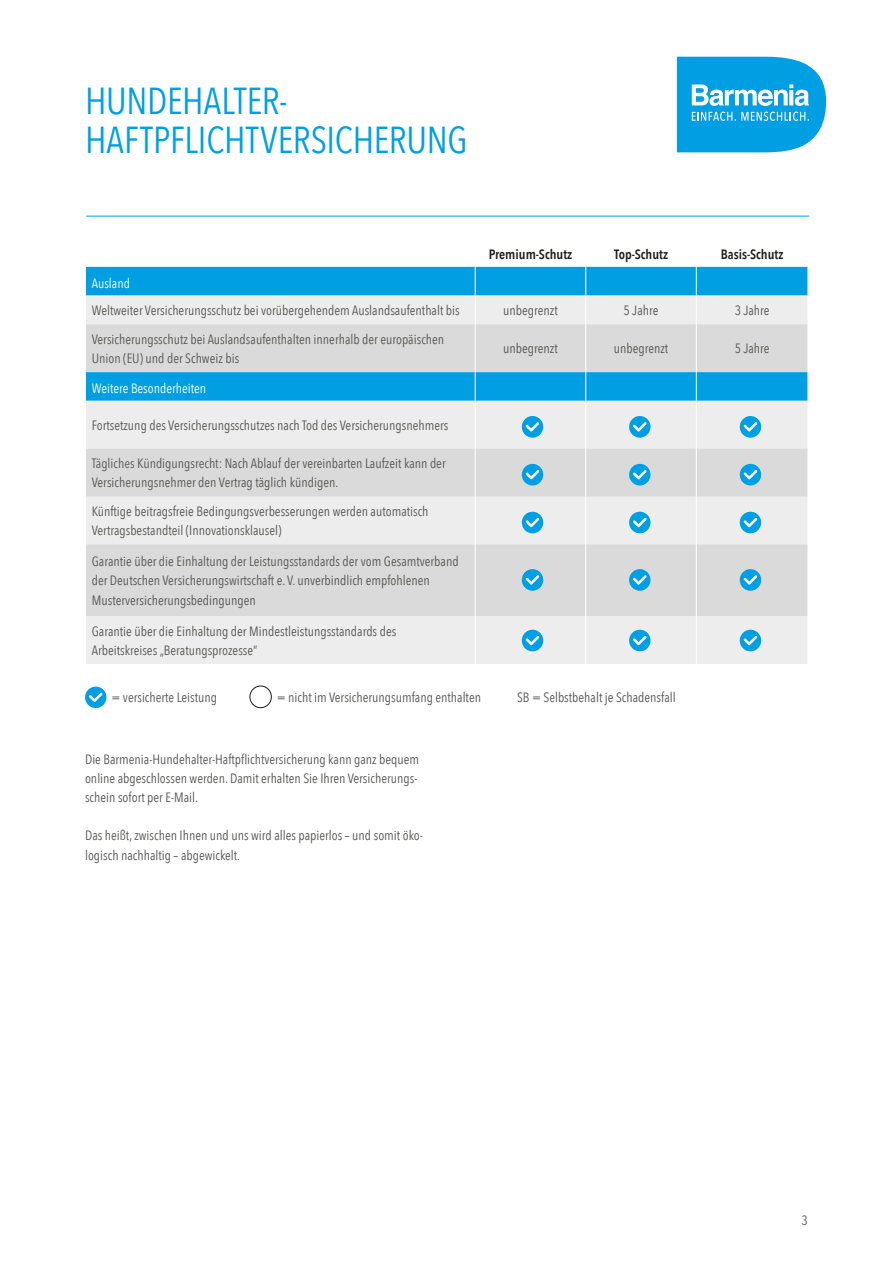
<style>
.page{position:relative;width:893px;height:1263px;background:#fff}
.page>*{position:absolute;margin:0;border:0;box-sizing:border-box;transform-origin:0 0}
.t1{font:37.5px/38.2px "Avenir Next Condensed";letter-spacing:-.005em;color:#009fe3}
.t2{font:13.5px/19.2px "Avenir Next Condensed";color:#575756}
.t3{font:600 13.5px "Avenir Next Condensed";color:#1d1d1b}
.t4{font:13.5px "Avenir Next Condensed";color:#fff}
.t5{font:condensed 13.5px "Avenir Next LT Pro";color:#575756}
.s1{font-family:"Avenir Next LT Pro";font-stretch:condensed}
</style>
<div class="page">
<div style="left:86px;top:267px;width:721px;height:29px;background:#009fe3"></div>
<div style="left:86px;top:296px;width:721px;height:368px;background:#ededed"></div>
<svg style="left:86px;top:324px;width:721px;height:292px;background:#cadae1"></svg>
<svg style="left:85px;top:372px;width:1px;height:29px"></svg>
<svg style="left:475px;top:372px;width:1px;height:29px"></svg>
<svg style="left:585px;top:372px;width:1px;height:29px"></svg>
<svg style="left:696px;top:372px;width:1px;height:29px"></svg>
<svg style="left:807px;top:372px;width:1px;height:29px"></svg>
<hr style="left:475px;top:401px;width:1px;height:48px;background:#fff">
<hr style="left:585px;top:401px;width:1px;height:48px;background:#fff">
<hr style="left:696px;top:401px;width:1px;height:48px;background:#fff">
<hr style="left:475px;top:449px;width:1px;height:47px;background:#fff">
<hr style="left:585px;top:449px;width:1px;height:47px;background:#fff">
<hr style="left:696px;top:449px;width:1px;height:47px;background:#fff">
<hr style="left:475px;top:496px;width:1px;height:48px;background:#fff">
<hr style="left:585px;top:496px;width:1px;height:48px;background:#fff">
<hr style="left:696px;top:496px;width:1px;height:48px;background:#fff">
<hr style="left:475px;top:544px;width:1px;height:72px;background:#fff">
<hr style="left:585px;top:544px;width:1px;height:72px;background:#fff">
<hr style="left:696px;top:544px;width:1px;height:72px;background:#fff">
<hr style="left:475px;top:616px;width:1px;height:48px;background:#fff">
<hr style="left:585px;top:616px;width:1px;height:48px;background:#fff">
<hr style="left:696px;top:616px;width:1px;height:48px;background:#fff">
<svg style="left:85px;top:267px;width:1px;height:29px"></svg>
<svg style="left:475px;top:267px;width:1px;height:57px"></svg>
<svg style="left:585px;top:267px;width:1px;height:57px"></svg>
<svg style="left:696px;top:267px;width:1px;height:57px"></svg>
<svg style="left:807px;top:267px;width:1px;height:29px"></svg>
<hr style="left:475px;top:324px;width:1px;height:48px;background:#fff">
<hr style="left:585px;top:324px;width:1px;height:48px;background:#fff">
<hr style="left:696px;top:324px;width:1px;height:48px;background:#fff">
<div style="left:522px;top:416px;width:21px;height:22px;background:#009fe3;border-radius:50%"></div>
<svg style="left:526px;top:422px;width:13px;height:9px"></svg>
<div style="left:629px;top:416px;width:21px;height:22px;background:#009fe3;border-radius:50%"></div>
<svg style="left:633px;top:422px;width:14px;height:9px"></svg>
<div style="left:740px;top:416px;width:21px;height:22px;background:#009fe3;border-radius:50%"></div>
<svg style="left:744px;top:422px;width:13px;height:9px"></svg>
<div style="left:522px;top:464px;width:21px;height:21px;background:#009fe3;border-radius:50%"></div>
<svg style="left:526px;top:470px;width:13px;height:9px"></svg>
<div style="left:629px;top:464px;width:21px;height:21px;background:#009fe3;border-radius:50%"></div>
<svg style="left:633px;top:470px;width:14px;height:9px"></svg>
<div style="left:740px;top:464px;width:21px;height:21px;background:#009fe3;border-radius:50%"></div>
<svg style="left:744px;top:470px;width:13px;height:9px"></svg>
<div style="left:522px;top:512px;width:21px;height:21px;background:#009fe3;border-radius:50%"></div>
<svg style="left:526px;top:518px;width:13px;height:9px"></svg>
<div style="left:629px;top:512px;width:21px;height:21px;background:#009fe3;border-radius:50%"></div>
<svg style="left:633px;top:518px;width:14px;height:9px"></svg>
<div style="left:740px;top:512px;width:21px;height:21px;background:#009fe3;border-radius:50%"></div>
<svg style="left:744px;top:518px;width:13px;height:9px"></svg>
<div style="left:522px;top:569px;width:21px;height:22px;background:#009fe3;border-radius:50%"></div>
<svg style="left:526px;top:575px;width:13px;height:10px"></svg>
<div style="left:629px;top:569px;width:21px;height:22px;background:#009fe3;border-radius:50%"></div>
<svg style="left:633px;top:575px;width:14px;height:10px"></svg>
<div style="left:740px;top:569px;width:21px;height:22px;background:#009fe3;border-radius:50%"></div>
<svg style="left:744px;top:575px;width:13px;height:10px"></svg>
<div style="left:522px;top:630px;width:21px;height:21px;background:#009fe3;border-radius:50%"></div>
<svg style="left:526px;top:636px;width:13px;height:9px"></svg>
<div style="left:629px;top:630px;width:21px;height:21px;background:#009fe3;border-radius:50%"></div>
<svg style="left:633px;top:636px;width:14px;height:9px"></svg>
<div style="left:740px;top:630px;width:21px;height:21px;background:#009fe3;border-radius:50%"></div>
<svg style="left:744px;top:636px;width:13px;height:9px"></svg>
<div style="left:85px;top:687px;width:21px;height:21px;background:#009fe3;border-radius:50%"></div>
<svg style="left:89px;top:692px;width:14px;height:10px"></svg>
<div style="left:250px;top:686px;width:22px;height:22px;border:1px solid #1d1d1b;border-radius:50%"></div>
<svg style="left:677px;top:57px;width:149px;height:95px;background:#2bafe7"></svg>
<hr style="left:86px;top:216px;width:723px;height:1px;background:#009fe3">
<h1 class="t1" style="left:85px;top:80px;width:384px">HUNDEHALTER-<br>HAFTPFLICHTVERSICHERUNG</h1>
<p class="t3" style="left:489px;top:243px;width:85px">Premium-Schutz</p>
<p class="t3" style="left:614px;top:243px;width:55px">Top-Schutz</p>
<p class="t3" style="left:721px;top:243px;width:64px">Basis-Schutz</p>
<p class="t4" style="left:92px;top:272px;width:40px">Ausland</p>
<p class="t2" style="left:92px;top:300px;width:369px">Weltweiter Versicherungsschutz bei vorübergehendem Auslandsaufenthalt bis</p>
<p class="t2" style="left:503px;top:300px;width:56px">unbegrenzt</p>
<p class="t2" style="left:624px;top:300px;width:36px">5 Jahre</p>
<p class="t2" style="left:735px;top:300px;width:36px">3 Jahre</p>
<p class="t2" style="left:92px;top:329px;width:354px">Versicherungsschutz bei Auslandsaufenthalten innerhalb der europäischen<br>Union (EU) und der Schweiz bis</p>
<p class="t2" style="left:503px;top:338px;width:56px">unbegrenzt</p>
<p class="t2" style="left:614px;top:338px;width:56px">unbegrenzt</p>
<p class="t2" style="left:735px;top:338px;width:36px">5 Jahre</p>
<p class="t4" style="left:92px;top:377px;width:116px">Weitere Besonderheiten</p>
<p class="t2" style="left:92px;top:415px;width:358px">Fortsetzung des Versicherungsschutzes nach Tod des Versicherungsnehmers</p>
<p class="t2" style="left:92px;top:453px;width:355px"><span class="s1">Tägliches Kündigungsrecht:</span> Nach Ablauf der vereinbarten Laufzeit kann der<br>Versicherungsnehmer den Vertrag täglich kündigen.</p>
<p class="t2" style="left:92px;top:501px;width:338px">Künftige beitragsfreie Bedingungsverbesserungen werden automatisch<br>Vertragsbestandteil (Innovationsklausel)</p>
<p class="t2" style="left:92px;top:551px;width:368px">Garantie über die Einhaltung der Leistungsstandards der vom Gesamtverband der Deutschen Versicherungswirtschaft e. V. unverbindlich empfohlenen<br>Musterversicherungsbedingungen</p>
<p class="t2" style="left:92px;top:621px;width:306px">Garantie über die Einhaltung der Mindestleistungsstandards des<br>Arbeitskreises „Beratungsprozesse“</p>
<p class="t2" style="left:111px;top:687px;width:107px">= versicherte Leistung</p>
<p class="t2" style="left:277px;top:687px;width:206px">= nicht im Versicherungsumfang enthalten</p>
<p class="t2" style="left:517px;top:687px;width:160px">SB = Selbstbehalt je Schadensfall</p>
<p class="t2" style="left:85px;top:749px;width:336px">Die Barmenia-Hundehalter-Haftpflichtversicherung kann ganz bequem online abgeschlossen werden. Damit erhalten Sie Ihren Versicherungs&shy;schein sofort per E-Mail.</p>
<p class="t2" style="left:85px;top:825px;width:339px">Das heißt, zwischen Ihnen und uns wird alles papierlos – und somit öko&shy;logisch nachhaltig – abgewickelt.</p>
<p class="t5" style="left:802px;top:1212px;width:8px">3</p>
</div>
